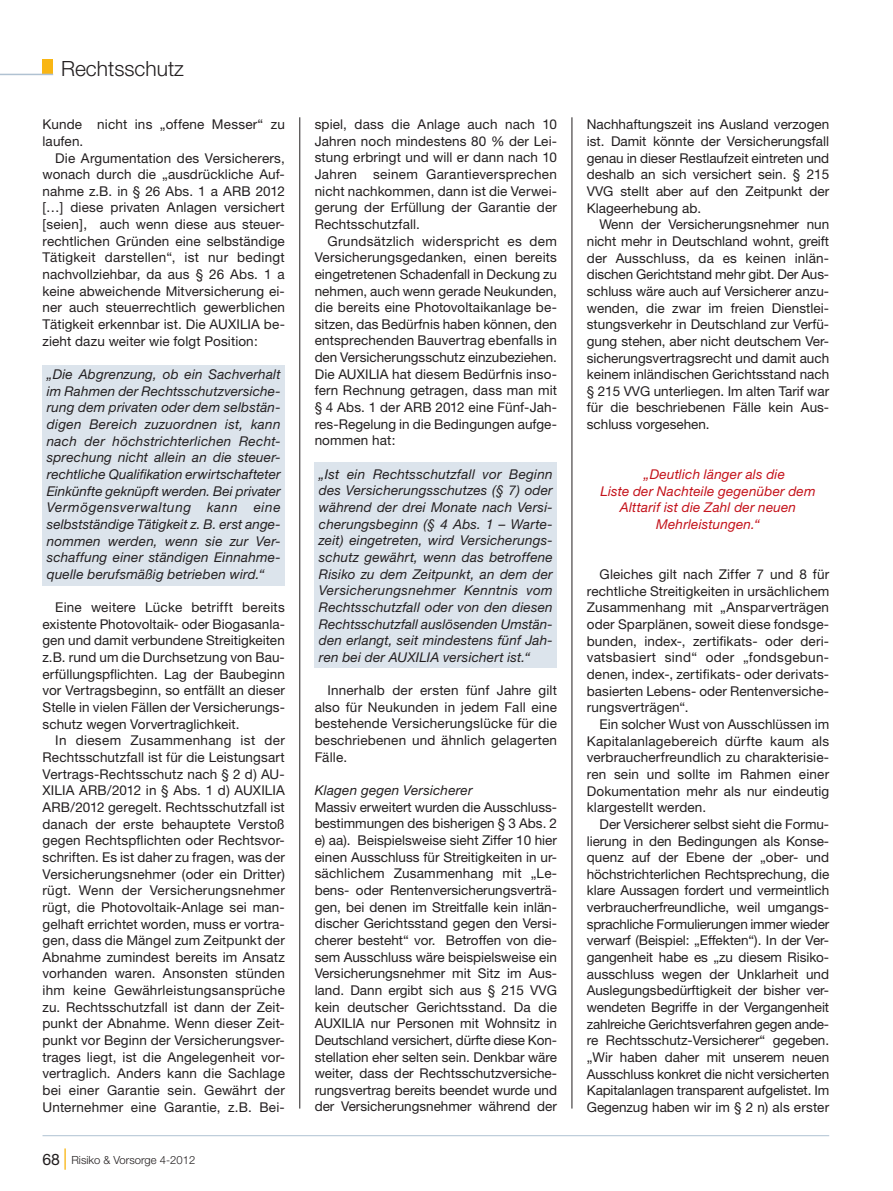
<style>
.page{position:relative;width:893px;height:1191px;background:#fff}
.page>*{position:absolute;margin:0;border:0;box-sizing:border-box;transform-origin:0 0}
.t1{font:300 21px "Helvetica Neue";color:#231f20}
.t2{font:13.5px/16.6px "Helvetica Neue";letter-spacing:.005em;color:#231f20;text-align:justify}
.t3{font:italic 13.5px/16.6px "Helvetica Neue";letter-spacing:.015em;color:#231f20;text-align:justify}
.t4{font:italic 13.5px "Helvetica Neue";letter-spacing:.015em;color:#c4121a}
.t5{font:300 11.25px "Helvetica Neue";color:#231f20}
.s1{font-weight:400;font-size:15.75px}
</style>
<div class="page">
<hr style="left:43px;top:1135px;width:786px;height:1px;background:#b0c2d2">
<hr style="left:64px;top:1148px;width:2px;height:21px;background:#f9b614">
<div style="left:315px;top:462px;width:242px;height:206px;background:#dce4ec"></div>
<div style="left:43px;top:366px;width:242px;height:220px;background:#dce4ec"></div>
<div style="left:43px;top:60px;width:10px;height:14px;background:#f9b614"></div>
<hr style="left:0;top:74px;width:53px;height:1px;background:#b0c2d2">
<hr style="left:299px;top:117px;width:1px;height:991px;background:#231f20">
<hr style="left:572px;top:117px;width:1px;height:991px;background:#231f20">
<h1 class="t1" style="left:61px;top:61px;width:124px">Rechtsschutz</h1>
<p class="t2" style="left:43px;top:117px;width:244px">Kunde nicht ins „offene Messer“ zu laufen.</p>
<p class="t2" style="left:43px;top:151px;width:244px;text-indent:13px">Die Argumentation des Versicherers, wonach durch die „ausdrückliche Auf&shy;nahme z.B. in § 26 Abs. 1 a ARB 2012 […] diese privaten Anlagen versichert [seien], auch wenn diese aus steuer&shy;rechtlichen Gründen eine selbständige Tätigkeit darstellen“, ist nur bedingt nachvollziehbar, da aus § 26 Abs. 1 a keine abweichende Mitversicherung ei&shy;ner auch steuerrechtlich gewerblichen Tätigkeit erkennbar ist. Die AUXILIA be&shy;zieht dazu weiter wie folgt Position:</p>
<p class="t3" style="left:47px;top:367px;width:235px">„Die Abgrenzung, ob ein Sachverhalt im Rahmen der Rechtsschutzversiche&shy;rung dem privaten oder dem selbstän&shy;digen Bereich zuzuordnen ist, kann nach der höchstrichterlichen Recht&shy;sprechung nicht allein an die steuer&shy;rechtliche Qualifikation erwirtschafteter Einkünfte geknüpft werden. Bei privater Vermögensverwaltung kann eine selbstständige Tätigkeit z. B. erst ange&shy;nommen werden, wenn sie zur Ver&shy;schaffung einer ständigen Einnahme&shy;quelle berufsmäßig betrieben wird.“</p>
<p class="t2" style="left:43px;top:600px;width:244px;text-indent:13px">Eine weitere Lücke betrifft bereits existente Photovoltaik- oder Biogasanla&shy;gen und damit verbundene Streitigkeiten z.B. rund um die Durchsetzung von Bau&shy;erfüllungspflichten. Lag der Baubeginn vor Vertragsbeginn, so entfällt an dieser Stelle in vielen Fällen der Versicherungs&shy;schutz wegen Vorvertraglichkeit.</p>
<p class="t2" style="left:43px;top:733px;width:244px;text-indent:13px">In diesem Zusammenhang ist der Rechtsschutzfall ist für die Leistungsart Vertrags-Rechtsschutz nach § 2 d) AU-XILIA ARB/2012 in § Abs. 1 d) AUXILIA ARB/2012 geregelt. Rechtsschutzfall ist danach der erste behauptete Verstoß gegen Rechtspflichten oder Rechtsvor&shy;schriften. Es ist daher zu fragen, was der Versicherungsnehmer (oder ein Dritter) rügt. Wenn der Versicherungsnehmer rügt, die Photovoltaik-Anlage sei man&shy;gelhaft errichtet worden, muss er vortra&shy;gen, dass die Mängel zum Zeitpunkt der Abnahme zumindest bereits im Ansatz vorhanden waren. Ansonsten stünden ihm keine Gewährleistungsansprüche zu. Rechtsschutzfall ist dann der Zeit&shy;punkt der Abnahme. Wenn dieser Zeit&shy;punkt vor Beginn der Versicherungsver&shy;trages liegt, ist die Angelegenheit vor&shy;vertraglich. Anders kann die Sachlage bei einer Garantie sein. Gewährt der Unternehmer eine Garantie, z.B. Bei-</p>
<p class="t5" style="left:43px;top:1155px;width:154px"><span class="s1">68</span> Risiko &amp; Vorsorge 4-2012</p>
<p class="t2" style="left:315px;top:117px;width:244px">spiel, dass die Anlage auch nach 10<br>Jahren noch mindestens 80 % der Lei&shy;stung erbringt und will er dann nach 10<br>Jahren seinem Garantieversprechen nicht nachkommen, dann ist die Verwei&shy;gerung der Erfüllung der Garantie der Rechtsschutzfall.</p>
<p class="t2" style="left:315px;top:234px;width:244px;text-indent:13px">Grundsätzlich widerspricht es dem Versicherungsgedanken, einen bereits eingetretenen Schadenfall in Deckung zu nehmen, auch wenn gerade Neukunden, die bereits eine Photovoltaikanlage be&shy;sitzen, das Bedürfnis haben können, den entsprechenden Bauvertrag ebenfalls in den Versicherungsschutz einzubeziehen.<br>Die AUXILIA hat diesem Bedürfnis inso&shy;fern Rechnung getragen, dass man mit § 4 Abs. 1 der ARB 2012 eine Fünf-Jah&shy;res-Regelung in die Bedingungen aufge&shy;nommen hat:</p>
<p class="t3" style="left:319px;top:467px;width:235px">„Ist ein Rechtsschutzfall vor Beginn des Versicherungsschutzes (§ 7) oder während der drei Monate nach Versi&shy;cherungsbeginn (§ 4 Abs. 1 – Warte&shy;zeit) eingetreten, wird Versicherungs&shy;schutz gewährt, wenn das betroffene Risiko zu dem Zeitpunkt, an dem der Versicherungsnehmer Kenntnis vom Rechtsschutzfall oder von den diesen Rechtsschutzfall auslösenden Umstän&shy;den erlangt, seit mindestens fünf Jah&shy;ren bei der AUXILIA versichert ist.“</p>
<p class="t2" style="left:315px;top:683px;width:244px;text-indent:13px">Innerhalb der ersten fünf Jahre gilt also für Neukunden in jedem Fall eine bestehende Versicherungslücke für die beschriebenen und ähnlich gelagerten Fälle.</p>
<p class="t3" style="left:315px;top:783px;width:159px">Klagen gegen Versicherer</p>
<p class="t2" style="left:315px;top:800px;width:244px">Massiv erweitert wurden die Ausschluss&shy;bestimmungen des bisherigen § 3 Abs. 2 e) aa). Beispielsweise sieht Ziffer 10 hier einen Ausschluss für Streitigkeiten in ur&shy;sächlichem Zusammenhang mit „Le&shy;bens- oder Rentenversicherungsverträ&shy;gen, bei denen im Streitfalle kein inlän&shy;discher Gerichtsstand gegen den Versi&shy;cherer besteht“ vor. Betroffen von die&shy;sem Ausschluss wäre beispielsweise ein Versicherungsnehmer mit Sitz im Aus&shy;land. Dann ergibt sich aus § 215 VVG kein deutscher Gerichtsstand. Da die AUXILIA nur Personen mit Wohnsitz in Deutschland versichert, dürfte diese Kon&shy;stellation eher selten sein. Denkbar wäre weiter, dass der Rechtsschutzversiche&shy;rungsvertrag bereits beendet wurde und der Versicherungsnehmer während der</p>
<p class="t2" style="left:587px;top:118px;width:244px">Nachhaftungszeit ins Ausland verzogen ist. Damit könnte der Versicherungsfall genau in dieser Restlaufzeit eintreten und deshalb an sich versichert sein. § 215<br>VVG stellt aber auf den Zeitpunkt der Klageerhebung ab.</p>
<p class="t2" style="left:587px;top:217px;width:244px;text-indent:13px">Wenn der Versicherungsnehmer nun nicht mehr in Deutschland wohnt, greift der Ausschluss, da es keinen inlän&shy;dischen Gerichtstand mehr gibt. Der Aus&shy;schluss wäre auch auf Versicherer anzu&shy;wenden, die zwar im freien Dienstlei&shy;stungsverkehr in Deutschland zur Verfü&shy;gung stehen, aber nicht deutschem Ver&shy;sicherungsvertragsrecht und damit auch keinem inländischen Gerichtsstand nach § 215 VVG unterliegen. Im alten Tarif war für die beschriebenen Fälle kein Aus&shy;schluss vorgesehen.</p>
<p class="t4" style="left:644px;top:469px;width:143px">„Deutlich länger als die</p>
<p class="t4" style="left:600px;top:486px;width:217px">Liste der Nachteile gegenüber dem</p>
<p class="t4" style="left:620px;top:503px;width:178px">Alttarif ist die Zahl der neuen</p>
<p class="t4" style="left:656px;top:519px;width:105px">Mehrleistungen.“</p>
<p class="t2" style="left:587px;top:567px;width:244px;text-indent:13px">Gleiches gilt nach Ziffer 7 und 8 für rechtliche Streitigkeiten in ursächlichem Zusammenhang mit „Ansparverträgen oder Sparplänen, soweit diese fondsge&shy;bunden, index-, zertifikats- oder deri&shy;vatsbasiert sind“ oder „fondsgebun&shy;denen, index-, zertifikats- oder derivats&shy;basierten Lebens- oder Rentenversiche&shy;rungsverträgen“.</p>
<p class="t2" style="left:587px;top:717px;width:244px;text-indent:13px">Ein solcher Wust von Ausschlüssen im Kapitalanlagebereich dürfte kaum als verbraucherfreundlich zu charakterisie&shy;ren sein und sollte im Rahmen einer Dokumentation mehr als nur eindeutig klargestellt werden.</p>
<p class="t2" style="left:587px;top:817px;width:244px;text-indent:13px">Der Versicherer selbst sieht die Formu&shy;lierung in den Bedingungen als Konse&shy;quenz auf der Ebene der „ober- und höchstrichterlichen Rechtsprechung, die klare Aussagen fordert und vermeintlich verbraucherfreundliche, weil umgangs&shy;sprachliche Formulierungen immer wieder verwarf (Beispiel: „Effekten“). In der Ver&shy;gangenheit habe es „zu diesem Risiko&shy;ausschluss wegen der Unklarheit und Auslegungsbedürftigkeit der bisher ver&shy;wendeten Begriffe in der Vergangenheit zahlreiche Gerichtsverfahren gegen ande&shy;re Rechtsschutz-Versicherer“ gegeben. „Wir haben daher mit unserem neuen Ausschluss konkret die nicht versicherten Kapitalanlagen transparent auf gelistet. Im Gegenzug haben wir im § 2 n) als erster</p>
</div>
